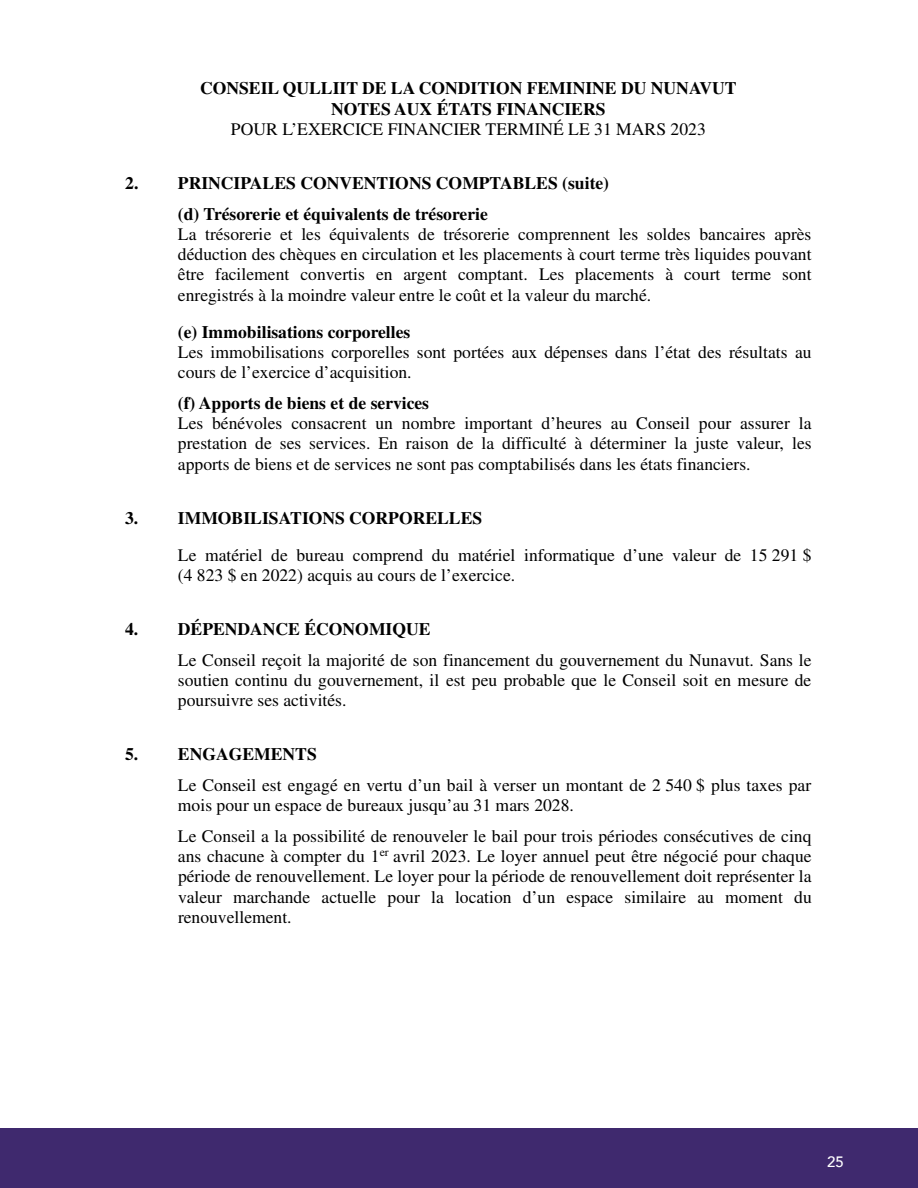
<style>
.page{position:relative;width:918px;height:1188px;background:#fff}
.page>*{position:absolute;margin:0;border:0;box-sizing:border-box;transform-origin:0 0}
.t1{font:17.55px/20.2px "Times";color:#000;text-align:justify}
.t2{font:700 17.55px/20.2px "Times";color:#000;text-align:center}
.t3{font:500 15px "Avenir";color:#fff}
</style>
<div class="page">
<div style="left:0;top:1128px;width:918px;height:60px;background:#3f296e"></div>
<p class="t2" style="left:200px;top:78px;width:538px">CONSEIL QULLIIT DE LA CONDITION FÉMININE DU NUNAVUT<br>NOTES AUX ÉTATS FINANCIERS</p>
<p class="t1" style="left:231px;top:119px;width:476px">POUR L’EXERCICE FINANCIER TERMINÉ LE 31 MARS 2023</p>
<p class="t2" style="left:178px;top:167px;width:433px;line-height:30.8px;text-align:left;text-indent:-53px">2. PRINCIPALES CONVENTIONS COMPTABLES (suite) (d) Trésorerie et équivalents de trésorerie</p>
<p class="t1" style="left:178px;top:224px;width:635px">La trésorerie et les équivalents de trésorerie comprennent les soldes bancaires après déduction des chèques en circulation et les placements à court terme très liquides pouvant être facilement convertis en argent comptant. Les placements à court terme sont enregistrés à la moindre valeur entre le coût et la valeur du marché.</p>
<p class="t2" style="left:178px;top:321px;width:234px">(e) Immobilisations corporelles</p>
<p class="t1" style="left:178px;top:342px;width:635px">Les immobilisations corporelles sont portées aux dépenses dans l’état des résultats au cours de l’exercice d’acquisition.</p>
<p class="t2" style="left:178px;top:392px;width:253px">(f) Apports de biens et de services</p>
<p class="t1" style="left:178px;top:413px;width:635px">Les bénévoles consacrent un nombre important d’heures au Conseil pour assurer la prestation de ses services. En raison de la difficulté à déterminer la juste valeur, les apports de biens et de services ne sont pas comptabilisés dans les états financiers.</p>
<p class="t2" style="left:125px;top:507px;width:359px">3. IMMOBILISATIONS CORPORELLES</p>
<p class="t1" style="left:178px;top:545px;width:635px">Le matériel de bureau comprend du matériel informatique d’une valeur de 15 291 $ (4 823 $ en 2022) acquis au cours de l’exercice.</p>
<p class="t2" style="left:125px;top:618px;width:307px">4. DÉPENDANCE ÉCONOMIQUE</p>
<p class="t1" style="left:178px;top:650px;width:635px">Le Conseil reçoit la majorité de son financement du gouvernement du Nunavut. Sans le soutien continu du gouvernement, il est peu probable que le Conseil soit en mesure de poursuivre ses activités.</p>
<p class="t2" style="left:125px;top:744px;width:193px">5. ENGAGEMENTS</p>
<p class="t1" style="left:178px;top:775px;width:635px">Le Conseil est engagé en vertu d’un bail à verser un montant de 2 540 $ plus taxes par mois pour un espace de bureaux jusqu’au 31 mars 2028.</p>
<p class="t1" style="left:178px;top:826px;width:635px">Le Conseil a la possibilité de renouveler le bail pour trois périodes consécutives de cinq ans chacune à compter du 1<sup>er</sup> avril 2023. Le loyer annuel peut être négocié pour chaque période de renouvellement. Le loyer pour la période de renouvellement doit représenter la valeur marchande actuelle pour la location d’un espace similaire au moment du renouvellement.</p>
<p class="t3" style="left:827px;top:1149px;width:18px">25</p>
</div>
